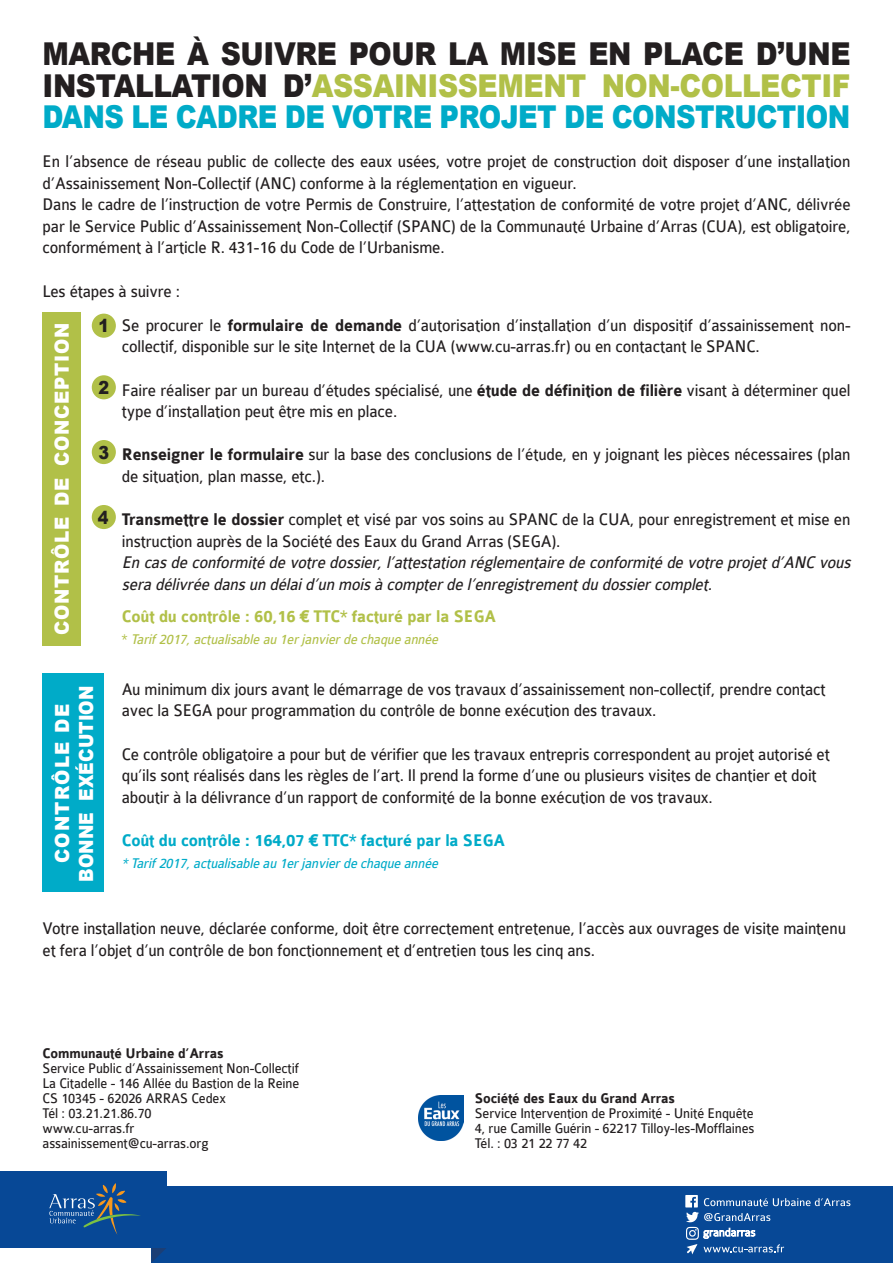
<style>
.page{position:relative;width:893px;height:1263px;background:#fff}
.page>*{position:absolute;margin:0;border:0;box-sizing:border-box;transform-origin:0 0}
.t1{font:900 31.5px/31.5px "Arial";letter-spacing:-.02em;color:#231f20;text-align:justify;scale:.89 1}
.t2{font:900 19.5px "Arial";letter-spacing:.04em;color:#fff;scale:.94 1}
.t3{font:900 19.5px "Arial";color:#fff;scale:.89 1}
.t4{font:900 19.5px "Arial";letter-spacing:.07em;color:#fff;scale:.94 1}
.t5{font:18px/21.6px "Colaborate";letter-spacing:-.01em;color:#231f20;scale:.92 1}
.t6{font:italic 18px/21.6px "Colaborate";color:#231f20;scale:.92 1}
.t7{font:700 18px "Colaborate";letter-spacing:-.01em;color:#00abc8;scale:.92 1}
.t8{font:700 18px "Colaborate";letter-spacing:-.01em;color:#b1c048;scale:.92 1}
.t9{font:900 18px "Arial";color:#231f20;scale:.89 1}
.t10{font:15px/15px "Colaborate";letter-spacing:-.01em;color:#231f20;scale:.92 1}
.t11{font:700 15px "Colaborate";letter-spacing:-.01em;color:#231f20;scale:.92 1}
.t12{font:italic 15px "Colaborate";color:#b1c048;scale:.92 1}
.t13{font:italic 15px "Colaborate";color:#00abc8;scale:.92 1}
.s1{color:#b1c048}
.s2{color:#00abc8}
.s3{font-weight:700}
.s4{font-style:normal}
</style>
<div class="page">
<div style="left:151px;top:1186px;width:742px;height:77px;background:#074896"></div>
<svg style="left:151px;top:1248px;width:15px;height:14px"></svg>
<div style="left:0;top:1171px;width:166px;height:77px;background:#074896"></div>
<svg style="left:49px;top:1183px;width:91px;height:52px"></svg>
<svg style="left:685px;top:1195px;width:165px;height:59px"></svg>
<div style="left:43px;top:313px;width:38px;height:333px;background:#b1c048"></div>
<div style="left:92px;top:314px;width:24px;height:24px;background:#b1c048;border-radius:50%"></div>
<div style="left:92px;top:375px;width:24px;height:24px;background:#b1c048;border-radius:50%"></div>
<div style="left:92px;top:440px;width:24px;height:24px;background:#b1c048;border-radius:50%"></div>
<div style="left:92px;top:505px;width:24px;height:24px;background:#b1c048;border-radius:50%"></div>
<div style="left:42px;top:674px;width:62px;height:218px;background:#00abc8"></div>
<img style="left:418px;top:1095px;width:45px;height:45px">
<p class="t1" style="left:43px;top:37px;width:909px">MARCHE À SUIVRE POUR LA MISE EN PLACE D’UNE INSTALLATION D’<span class="s1">ASSAINISSEMENT NON-COLLECTIF </span><span class="s2">DANS LE CADRE DE VOTRE PROJET DE CONSTRUCTION</span></p>
<p class="t5" style="left:43px;top:151px;width:880px">En l’absence de réseau public de collecte des eaux usées, votre projet de construction doit disposer d’une installation d’Assainissement Non-Collectif (ANC) conforme à la réglementation en vigueur.</p>
<p class="t5" style="left:43px;top:194px;width:880px;text-align:justify">Dans le cadre de l’instruction de votre Permis de Construire, l’attestation de conformité de votre projet d’ANC, délivrée par le Service Public d’Assainissement Non-Collectif (SPANC) de la Communauté Urbaine d’Arras (CUA), est obligatoire, conformément à l’article R. 431-16 du Code de l’Urbanisme.</p>
<p class="t5" style="left:43px;top:280px;width:151px">Les étapes à suivre :</p>
<p class="t2" style="left:48px;top:635px;width:334px;rotate:-90deg">CONTRÔLE DE CONCEPTION</p>
<p class="t5" style="left:122px;top:314px;width:793px">Se procurer le <span class="s3">formulaire de demande</span> d’autorisation d’installation d’un dispositif d’assainissement non&shy;collectif, disponible sur le site Internet de la CUA (www.cu-arras.fr) ou en contactant le SPANC.</p>
<p class="t9" style="left:99px;top:313px;width:14px">1</p>
<p class="t9" style="left:99px;top:374px;width:14px">2</p>
<p class="t5" style="left:122px;top:379px;width:793px">Faire réaliser par un bureau d’études spécialisé, une <span class="s3">étude de définition de filière</span> visant à déterminer quel type d’installation peut être mis en place.</p>
<p class="t5" style="left:122px;top:444px;width:794px"><span class="s3">Renseigner le formulaire</span> sur la base des conclusions de l’étude, en y joignant les pièces nécessaires (plan de situation, plan masse, etc.).</p>
<p class="t5" style="left:122px;top:509px;width:793px"><span class="s3">Transmettre le dossier</span> complet et visé par vos soins au SPANC de la CUA, pour enregistrement et mise en instruction auprès de la Société des Eaux du Grand Arras (SEGA).</p>
<p class="t6" style="left:122px;top:552px;width:798px">En casde conformité de votre dossier,l’attestation réglementaire de conformité de votre projetd’ANC vous sera délivrée dansun délaid’un moisà compterde l’enregistrementdu dossiercomplet.</p>
<p class="t9" style="left:99px;top:439px;width:14px">3</p>
<p class="t9" style="left:98px;top:504px;width:14px">4</p>
<p class="t8" style="left:122px;top:607px;width:408px">Coût du contrôle : 60,16 € TTC* facturé par la SEGA</p>
<p class="t12" style="left:122px;top:631px;width:349px"><span class="s4">*</span> Tarif2017,actualisable au 1erjanvierde chaque année</p>
<p class="t5" style="left:122px;top:678px;width:767px">Au minimum dix jours avant le démarrage de vos travaux d’assainissement non-collectif, prendre contact avec la SEGA pour programmation du contrôle de bonne exécution des travaux.</p>
<p class="t5" style="left:122px;top:743px;width:771px">Ce contrôle obligatoire a pour but de vérifier que les travaux entrepris correspondent au projet autorisé et qu’ils sont réalisés dans les règles de l’art. Il prend la forme d’une ou plusieurs visites de chantier et doit aboutir à la délivrance d’un rapport de conformité de la bonne exécution de vos travaux.</p>
<p class="t7" style="left:122px;top:831px;width:418px">Coût du contrôle : 164,07 € TTC* facturé par la SEGA</p>
<p class="t3" style="left:72px;top:881px;width:221px;rotate:-90deg">BONNE EXÉCUTION</p>
<p class="t4" style="left:48px;top:863px;width:171px;rotate:-90deg">CONTRÔLE DE</p>
<p class="t13" style="left:122px;top:855px;width:349px">*Tarif2017,actualisable au 1erjanvierde chaque année</p>
<p class="t5" style="left:43px;top:918px;width:875px">Votre installation neuve, déclarée conforme, doit être correctement entretenue, l’accès aux ouvrages de visite maintenu et fera l’objet d’un contrôle de bon fonctionnement et d’entretien tous les cinq ans.</p>
<p class="t11" style="left:43px;top:1046px;width:198px">Communauté Urbaine d’Arras</p>
<p class="t10" style="left:43px;top:1061px;width:280px">Service Public d’Assainissement Non-Collectif</p>
<p class="t10" style="left:43px;top:1076px;width:280px">La Citadelle - 146 Allée du Bastion de la Reine<br>CS 10345 - 62026 ARRAS Cedex</p>
<p class="t10" style="left:43px;top:1106px;width:120px">Tél : 03.21.21.86.70</p>
<p class="t10" style="left:43px;top:1121px;width:101px">www.cu-arras.fr</p>
<p class="t10" style="left:43px;top:1136px;width:182px">assainissement@cu-arras.org</p>
<p class="t11" style="left:475px;top:1091px;width:219px">Société des Eaux du Grand Arras</p>
<p class="t10" style="left:475px;top:1106px;width:304px">Service Intervention de Proximité - Unité Enquête</p>
<p class="t10" style="left:475px;top:1121px;width:306px">4, rue Camille Guérin - 62217 Tilloy-les-Mofflaines</p>
<p class="t10" style="left:475px;top:1136px;width:124px">Tél. : 03 21 22 77 42</p>
</div>
